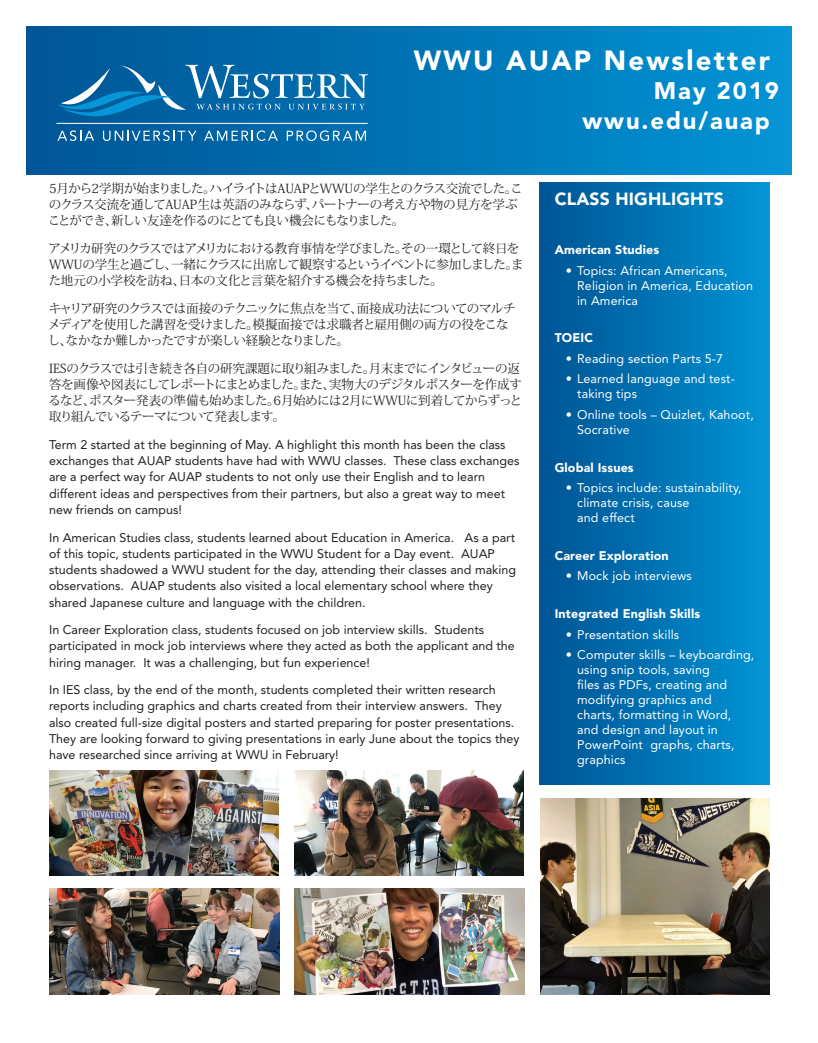
<style>
.page{position:relative;width:818px;height:1043px;background:#fff}
.page>*{position:absolute;margin:0;border:0;box-sizing:border-box;transform-origin:0 0}
.t1{font:900 27.5px "Avenir LT Std";letter-spacing:.08em;color:#fff}
.t2{font:900 23.75px/29.8px "Avenir LT Std";letter-spacing:.08em;color:#fff}
.t3{font:900 17.5px "Avenir LT Std";letter-spacing:.01em;color:#fff}
.t4{font:12.5px/16.2px "Avenir LT Std";color:#231f20}
.t5{font:12.5px/16.2px "Koz Min Pr 6 N";letter-spacing:-.04em;color:#231f20}
.t6{font:12.5px/15px "Avenir LT Std";letter-spacing:.01em;color:#fff}
.t7{font:900 12.5px "Avenir LT Std";letter-spacing:.01em;color:#fff}
</style>
<div class="page">
<div style="left:26px;top:26px;width:765px;height:149px;background:linear-gradient(to right,#005594,#0193d4)"></div>
<div style="left:539px;top:183px;width:230px;height:601px;background:linear-gradient(to right,#005393,#0293d4)"></div>
<svg style="left:57px;top:65px;width:311px;height:53px;background:#217ab2"></svg>
<hr style="left:57px;top:123px;width:310px;height:1px;background:#fff">
<svg style="left:57px;top:130px;width:37px;height:11px"></svg>
<svg style="left:103px;top:130px;width:93px;height:11px"></svg>
<svg style="left:204px;top:130px;width:74px;height:11px"></svg>
<svg style="left:287px;top:130px;width:79px;height:11px"></svg>
<img style="left:49px;top:888px;width:230px;height:106px">
<img style="left:294px;top:888px;width:230px;height:106px">
<img style="left:49px;top:770px;width:230px;height:106px">
<img style="left:294px;top:770px;width:230px;height:106px">
<img style="left:540px;top:798px;width:229px;height:196px">
<svg style="left:655px;top:82px;width:50px;height:23px"></svg>
<h1 class="t1" style="left:414px;top:43px;width:357px">WWU AUAP Newsletter</h1>
<h2 class="t2" style="left:582px;top:76px;width:198px;text-indent:134px">2019 wwu.edu/auap</h2>
<p class="t5" style="left:48px;top:180px;width:476px">5月から2学期が始まりました。ハイライトはAUAPとWWUの学生とのクラス交流でした。このクラス交流を通してAUAP生は英語のみならず、パートナーの考え方や物の見方を学ぶことができ、新しい友達を作るのにとても良い機会にもなりました。</p>
<p class="t5" style="left:49px;top:240px;width:476px">アメリカ研究のクラスではアメリカにおける教育事情を学びました。その一環として終日を<br>WWUの学生と過ごし、一緒にクラスに出席して観察するというイベントに参加しました。また地元の小学校を訪ね、日本の文化と言葉を紹介する機会を持ちました。</p>
<p class="t5" style="left:48px;top:300px;width:469px">キャリア研究のクラスでは面接のテクニックに焦点を当て、面接成功法についてのマルチメディアを使用した講習を受けました。模擬面接では求職者と雇用側の両方の役をこなし、なかなか難しかったですが楽しい経験となりました。</p>
<p class="t5" style="left:48px;top:360px;width:475px">IESのクラスでは引き続き各自の研究課題に取り組みました。月末までにインタビューの返答を画像や図表にしてレポートにまとめました。また、実物大のデジタルポスターを作成するなど、ポスター発表の準備も始めました。6月始めには2月にWWUに到着してからずっと取り組んでいるテーマについて発表します。</p>
<p class="t4" style="left:49px;top:436px;width:472px">Term 2 started at the beginning of May. A highlight this month has been the class exchanges that AUAP students have had with WWU classes. These class exchanges are a perfect way for AUAP students to not only use their English and to learn different ideas and perspectives from their partners, but also a great way to meet new friends on campus!</p>
<p class="t4" style="left:49px;top:529px;width:468px">In American Studies class, students learned about Education in America. As a part of this topic, students participated in the WWU Student for a Day event. AUAP students shadowed a WWU student for the day, attending their classes and making observations. AUAP students also visited a local elementary school where they shared Japanese culture and language with the children.</p>
<p class="t4" style="left:49px;top:621px;width:467px">In Career Exploration class, students focused on job interview skills. Students participated in mock job interviews where they acted as both the applicant and the hiring manager. It was a challenging, but fun experience!</p>
<p class="t4" style="left:49px;top:681px;width:471px">In IES class, by the end of the month, students completed their written research reports including graphics and charts created from their interview answers. They also created full-size digital posters and started preparing for poster presentations.<br>They are looking forward to giving presentations in early June about the topics they have researched since arriving at WWU in February!</p>
<h3 class="t3" style="left:554px;top:188px;width:171px">CLASS HIGHLIGHTS</h3>
<p class="t7" style="left:554px;top:242px;width:106px">American Studies</p>
<p class="t6" style="left:577px;top:263px;width:177px;text-indent:-11px">• Topics: African Americans,<br>Religion in America, Education in America</p>
<p class="t7" style="left:554px;top:330px;width:40px">TOEIC</p>
<p class="t6" style="left:566px;top:351px;width:159px">• Reading section Parts 5-7</p>
<p class="t6" style="left:577px;top:371px;width:159px;text-indent:-11px">• Learned language and test&shy;taking tips</p>
<p class="t6" style="left:577px;top:407px;width:178px;text-indent:-11px">• Online tools – Quizlet, Kahoot,<br>Socrative</p>
<p class="t7" style="left:554px;top:459px;width:81px">Global Issues</p>
<p class="t6" style="left:577px;top:480px;width:166px;text-indent:-11px">• Topics include: sustainability, climate crisis, cause<br>and effect</p>
<p class="t7" style="left:554px;top:548px;width:115px">Career Exploration</p>
<p class="t6" style="left:566px;top:568px;width:127px">• Mock job interviews</p>
<p class="t7" style="left:554px;top:606px;width:147px">Integrated English Skills</p>
<p class="t6" style="left:566px;top:626px;width:115px">• Presentation skills</p>
<p class="t6" style="left:577px;top:647px;width:179px;text-indent:-11px">• Computer skills – keyboarding, using snip tools, saving<br>files as PDFs, creating and modifying graphics and<br>charts, formatting in Word, and design and layout in<br>PowerPoint graphs, charts, graphics</p>
</div>
